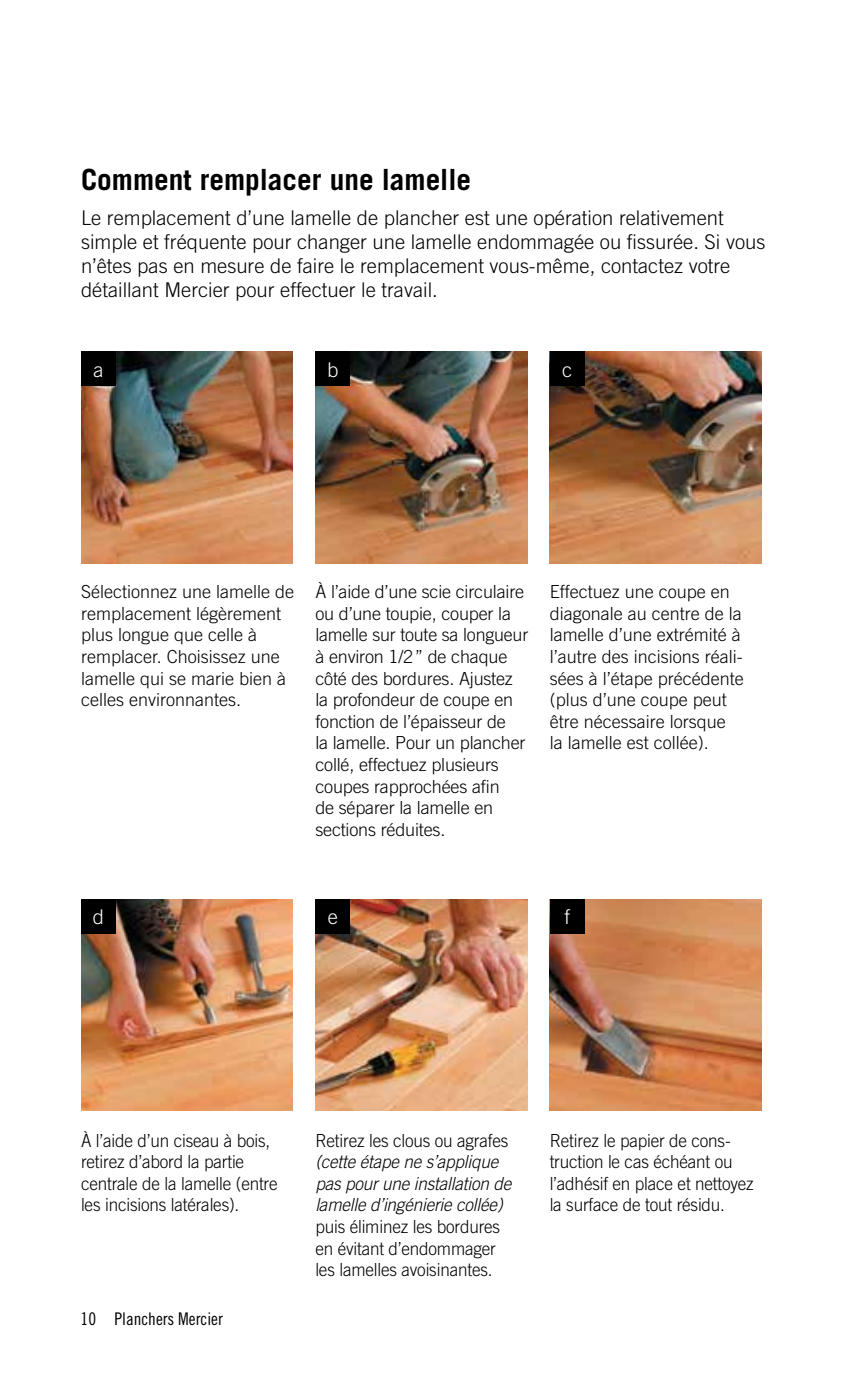
<style>
.page{position:relative;width:861px;height:1377px;background:#fff}
.page>*{position:absolute;margin:0;border:0;box-sizing:border-box;transform-origin:0 0}
.t1{font:700 29.25px "Trade Gothic";color:#000}
.t2{font:300 20.25px/24.3px "Trade Gothic";color:#000}
.t3{font:300 20.25px "Trade Gothic";color:#fff}
.t4{font:300 18px/21.6px "Trade Gothic";letter-spacing:-.01em;color:#000}
.t5{font:300 18px/21.6px "Trade Gothic";letter-spacing:-.01em;color:#000;scale:.95 1}
.t6{font:italic 300 18px/21.6px "Trade Gothic";letter-spacing:-.01em;color:#000;scale:.95 1}
.t7{font:17.55px "Trade Gothic Cond Eighteen";color:#000}
</style>
<div class="page">
<img style="left:81px;top:352px;width:212px;height:211px">
<img style="left:315px;top:352px;width:212px;height:211px">
<img style="left:550px;top:352px;width:211px;height:211px">
<div style="left:81px;top:352px;width:35px;height:34px;background:#000"></div>
<div style="left:315px;top:352px;width:35px;height:34px;background:#000"></div>
<div style="left:550px;top:352px;width:34px;height:34px;background:#000"></div>
<img style="left:81px;top:899px;width:212px;height:212px">
<img style="left:315px;top:899px;width:212px;height:212px">
<img style="left:550px;top:899px;width:211px;height:212px">
<div style="left:81px;top:899px;width:35px;height:35px;background:#000"></div>
<div style="left:315px;top:899px;width:35px;height:35px;background:#000"></div>
<div style="left:550px;top:899px;width:34px;height:35px;background:#000"></div>
<h1 class="t1" style="left:81px;top:162px;width:392px">Comment remplacer une lamelle</h1>
<p class="t2" style="left:81px;top:205px;width:686px">Le remplacement d’une lamelle de plancher est une opération relativement simple et fréquente pour changer une lamelle endommagée ou fissurée. Si vous n’êtes pas en mesure de faire le remplacement vous-même, contactez votre détaillant Mercier pour effectuer le travail.</p>
<p class="t3" style="left:93px;top:358px;width:12px">a</p>
<p class="t3" style="left:327px;top:358px;width:13px">b</p>
<p class="t3" style="left:562px;top:358px;width:12px">c</p>
<p class="t4" style="left:81px;top:581px;width:215px">Sélectionnez une lamelle de remplacement légèrement plus longue que celle à remplacer. Choisissez une lamelle qui se marie bien à celles environnantes.</p>
<p class="t4" style="left:315px;top:581px;width:214px">À l’aide d’une scie circulaire ou d’une toupie, couper la lamelle sur toute sa longueur à environ 1/2” de chaque côté des bordures. Ajustez la profondeur de coupe en fonction de l’épaisseur de<br>la lamelle. Pour un plancher collé, effectuez plusieurs coupes rapprochées afin<br>de séparer la lamelle en sections réduites.</p>
<p class="t4" style="left:549px;top:581px;width:196px">Effectuez une coupe en diagonale au centre de la lamelle d’une extrémité à l’autre des incisions réali&shy;sées à l’étape précédente (plus d’une coupe peut être nécessaire lorsque<br>la lamelle est collée).</p>
<p class="t3" style="left:93px;top:905px;width:13px">d</p>
<p class="t3" style="left:328px;top:905px;width:12px">e</p>
<p class="t3" style="left:564px;top:905px;width:7px">f</p>
<p class="t5" style="left:81px;top:1129px;width:208px">À l’aide d’un ciseau à bois, retirez d’abord la partie centrale de la lamelle (entre les incisions latérales).</p>
<p class="t5" style="left:315px;top:1129px;width:205px">Retirez les clous ou agrafes</p>
<p class="t6" style="left:315px;top:1151px;width:208px">(cette étape ne s’applique pas pour une installation de lamelle d’ingénierie collée)</p>
<p class="t5" style="left:315px;top:1216px;width:196px">puis éliminez les bordures en évitant d’endommager les lamelles avoisinantes.</p>
<p class="t7" style="left:81px;top:1308px;width:144px">10 Planchers Mercier</p>
<p class="t5" style="left:549px;top:1129px;width:216px">Retirez le papier de cons&shy;truction le cas échéant ou l’adhésif en place et nettoyez la surface de tout résidu.</p>
</div>
